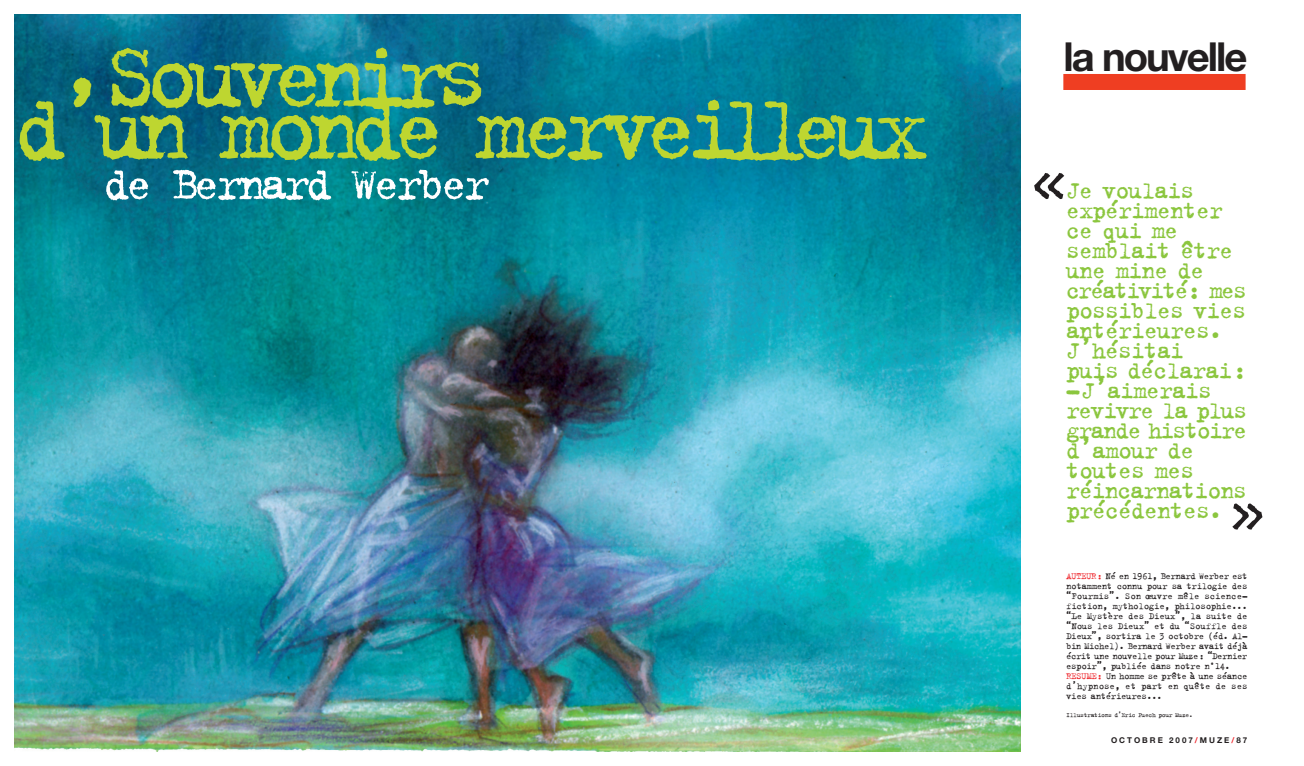
<style>
.page{position:relative;width:1304px;height:766px;background:#fff}
.page>*{position:absolute;margin:0;border:0;box-sizing:border-box;transform-origin:0 0}
.t1{font:100px "Trixie";letter-spacing:-.14em;color:#bed630}
.t2{font:70px "Trixie Extra";color:#231f20}
.t3{font:50px "Trixie";letter-spacing:-.1em;color:#fff}
.t4{font:700 40px "Helvetica Neue";letter-spacing:-.05em;color:#231f20}
.t5{font:26px/20px "Trixie";letter-spacing:-.05em;color:#8bc63e}
.t6{font:10px/10px "Trixie";letter-spacing:-.04em;color:#231f20}
.t7{font:700 8px "Helvetica Neue";letter-spacing:.25em;color:#231f20}
.t8{font:7px "Trixie";letter-spacing:-.05em;color:#231f20}
.s1{color:#ee1d23}
</style>
<div class="page">
<div style="left:1063px;top:74px;width:183px;height:16px;background:#ef3e22"></div>
<img style="left:14px;top:14px;width:1006px;height:737px">
<h1 class="t1" style="left:103px;top:11px;width:388px">Souvenirs</h1>
<h1 class="t1" style="left:13px;top:63px;width:915px">d’un monde merveilleux</h1>
<h3 class="t3" style="left:103px;top:151px;width:389px">de Bernard Werber</h3>
<h3 class="t4" style="left:1064px;top:32px;width:185px">LA NOUVELLE</h3>
<h2 class="t2" style="left:1030px;top:145px;width:40px">«</h2>
<h3 class="t5" style="left:1066px;top:179px;width:183px">Je voulais expérimenter ce qui me semblait être une mine de créativité : mes possibles vies antérieures.<br>J’hésitai<br>puis déclarai :</h3>
<h3 class="t5" style="left:1066px;top:379px;width:183px">– J’aimerais revivre la plus grande histoire d’amour de toutes mes réincarnations précédentes.</h3>
<h2 class="t2" style="left:1227px;top:474px;width:40px">»</h2>
<p class="t6" style="left:1066px;top:570px;width:183px"><span class="s1">Auteur :</span> Né en 1961, Bernard Werber est notamment connu pour sa trilogie des “Fourmis”. Son œuvre mêle science&shy;fiction, mythologie, philosophie... “Le Mystère des Dieux”, la suite de “Nous les Dieux” et du “Souffle des Dieux”, sortira le 3 octobre (éd. Al&shy;bin Michel). Bernard Werber avait déjà écrit une nouvelle pour Muze : “Dernier espoir”, publiée dans notre n˚14.<br><span class="s1">Résumé :</span> Un homme se prête à une séance d’hypnose, et part en quête de ses vies antérieures...</p>
<p class="t8" style="left:1066px;top:710px;width:128px">Illustrations d’Eric Puech pour Muze.</p>
<p class="t7" style="left:1111px;top:735px;width:138px">OCTOBRE 2007<span class="s1">/</span>MUZE<span class="s1">/</span>87</p>
</div>
